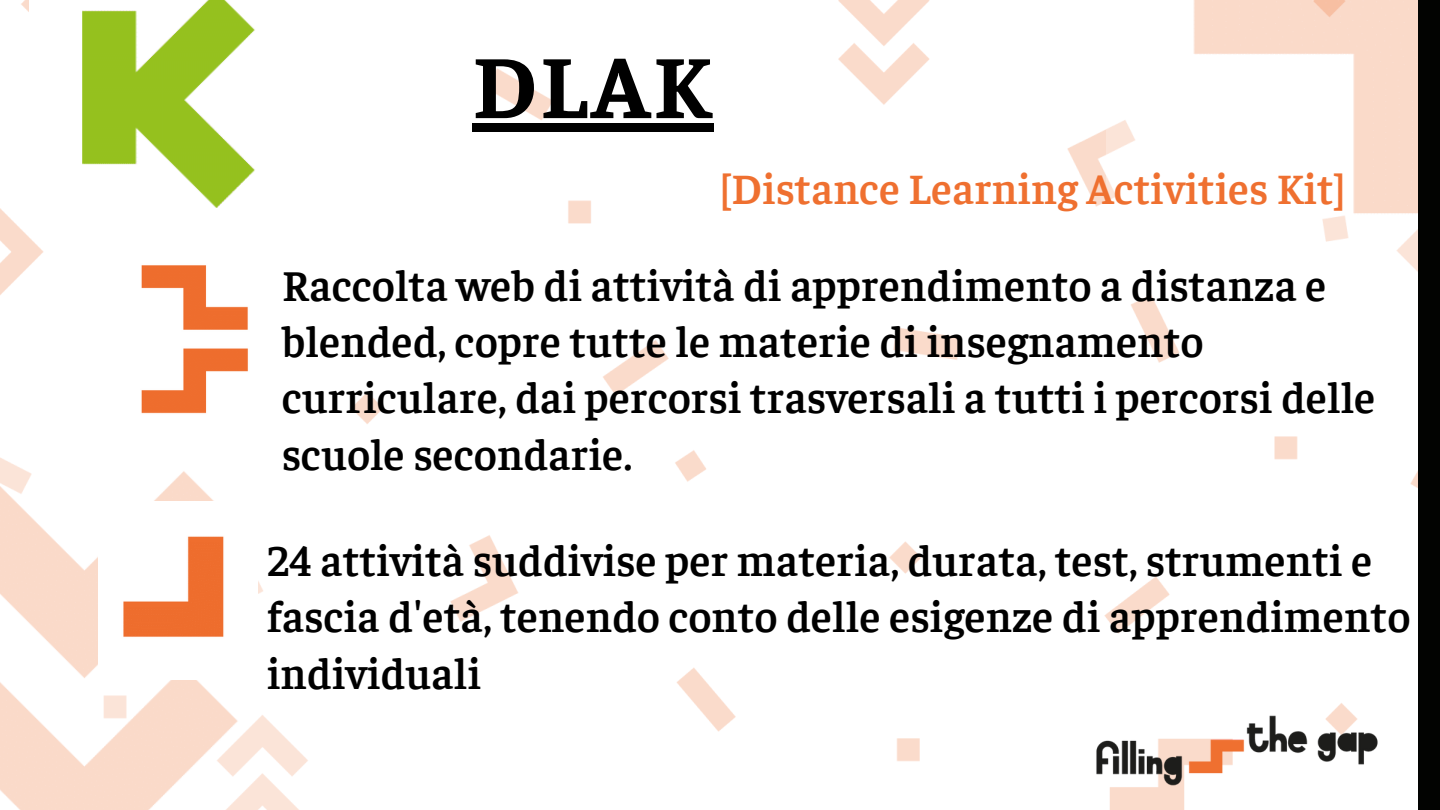
<style>
.page{position:relative;width:1440px;height:810px;background:#fff}
.page>*{position:absolute;margin:0;border:0;box-sizing:border-box;transform-origin:0 0}
.t1{font:700 90.7px "Faustina";color:#000}
.t2{font:600 43.7px/56.2px "Faustina";letter-spacing:.01em;color:#000}
.t3{font:600 43px "Faustina";letter-spacing:.01em;color:#ef7030}
</style>
<div class="page">
<img style="left:0;top:0;width:1418px;height:810px">
<img style="left:1107px;top:0;width:311px;height:275px">
<img style="left:0;top:438px;width:309px;height:372px">
<div style="left:1418px;top:0;width:22px;height:810px;background:#020301"></div>
<img style="left:29px;top:0;width:267px;height:213px">
<div style="left:473px;top:123px;width:241px;height:9px;background:#000"></div>
<img style="left:118px;top:257px;width:140px;height:165px">
<img style="left:99px;top:502px;width:159px;height:178px">
<img style="left:1082px;top:708px;width:310px;height:86px">
<h1 class="t1" style="left:473px;top:24px;width:240px">DLAK</h1>
<p class="t3" style="left:720px;top:159px;width:626px">[Distance Learning Activities Kit]</p>
<p class="t2" style="left:282px;top:255px;width:1095px">Raccolta web di attività di apprendimento a distanza e blended, copre tutte le materie di insegnamento curriculare, dai percorsi trasversali a tutti i percorsi delle scuole secondarie.</p>
<p class="t2" style="left:267px;top:530px;width:1145px">24 attività suddivise per materia, durata, test, strumenti e fascia d'età, tenendo conto delle esigenze di apprendimento individuali</p>
</div>
